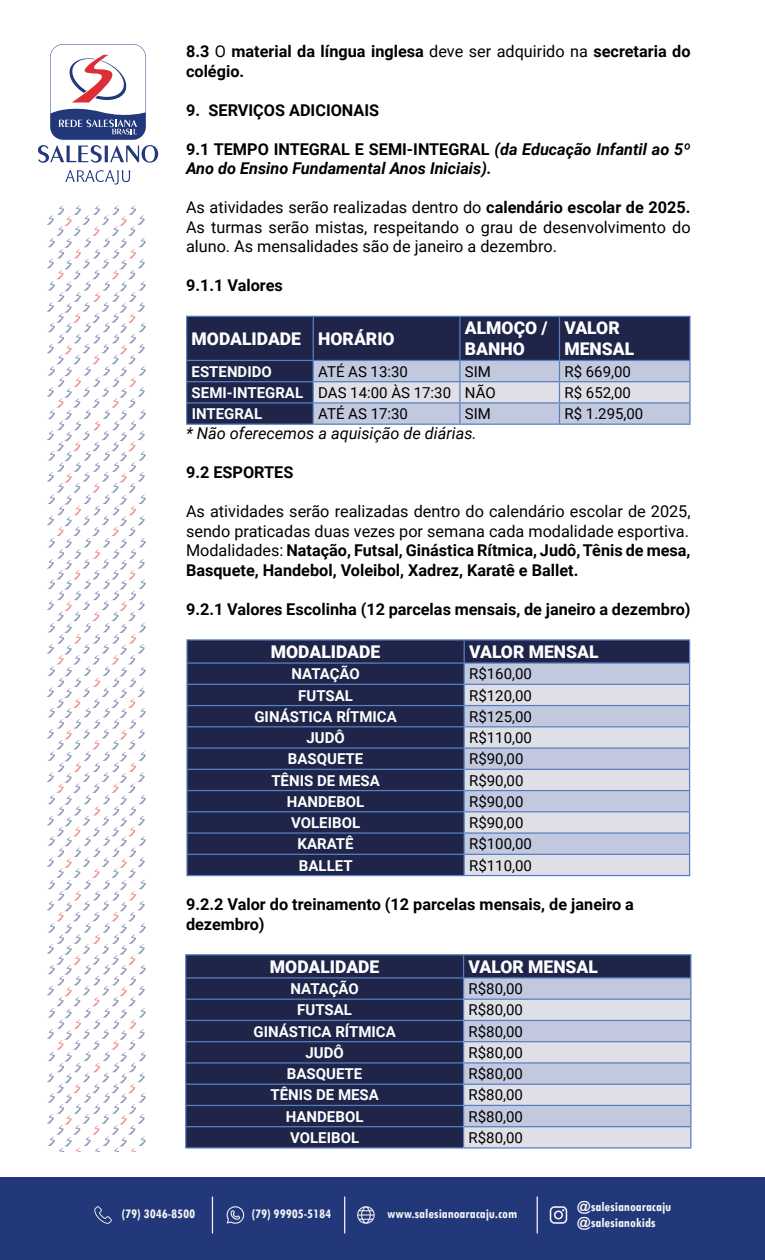
<style>
.page{position:relative;width:765px;height:1260px;background:#fff}
.page>*{position:absolute;margin:0;border:0;box-sizing:border-box;transform-origin:0 0}
.t1{font:900 17.5px/21px "Roboto";color:#fff}
.t2{font:16.25px/19.5px "Roboto";color:#000;text-align:justify}
.t3{font:700 16.25px/19.5px "Roboto";color:#000}
.t4{font:italic 700 16.25px/19.5px "Roboto";color:#000}
.t5{font:italic 16.25px "Roboto";color:#000}
.t6{font:15px "Roboto";color:#000}
.t7{font:700 15px "Roboto";color:#fff}
.t8{font:700 condensed 13.88px/16.6px "Tw Cen";color:#f6f6f6}
.s1{font-weight:400}
.s2{font-style:normal}
.s3{font-weight:700}
.s4{font-weight:700;color:#fff}
</style>
<div class="page">
<div style="left:0;top:1177px;width:765px;height:83px;background:#23387a"></div>
<svg style="left:65px;top:170px;width:65px;height:15px"></svg>
<svg style="left:38px;top:44px;width:120px;height:119px"></svg>
<svg style="left:48px;top:205px;width:98px;height:947px"></svg>
<svg style="left:94px;top:1206px;width:18px;height:18px"></svg>
<hr style="left:212px;top:1197px;width:1px;height:36px;background:#f6f6f6">
<svg style="left:227px;top:1206px;width:17px;height:18px"></svg>
<svg style="left:357px;top:1206px;width:18px;height:18px"></svg>
<hr style="left:344px;top:1197px;width:1px;height:36px;background:#f6f6f6">
<svg style="left:550px;top:1206px;width:17px;height:18px"></svg>
<hr style="left:537px;top:1197px;width:1px;height:36px;background:#f6f6f6">
<hr style="left:559px;top:316px;width:132px;height:1px;background:#597fc0">
<hr style="left:689px;top:317px;width:2px;height:43px;background:#597fc0">
<hr style="left:186px;top:424px;width:127px;height:1px;background:#597fc0">
<hr style="left:559px;top:360px;width:132px;height:1px;background:#597fc0">
<hr style="left:689px;top:361px;width:2px;height:20px;background:#597fc0">
<hr style="left:559px;top:381px;width:132px;height:1px;background:#597fc0">
<hr style="left:689px;top:382px;width:2px;height:20px;background:#597fc0">
<hr style="left:559px;top:402px;width:132px;height:2px;background:#597fc0">
<svg style="left:186px;top:316px;width:504px;height:108px;background:#69708e"></svg>
<hr style="left:689px;top:404px;width:2px;height:20px;background:#597fc0">
<hr style="left:313px;top:424px;width:147px;height:1px;background:#597fc0">
<hr style="left:460px;top:424px;width:99px;height:1px;background:#597fc0">
<hr style="left:559px;top:424px;width:132px;height:1px;background:#597fc0">
<hr style="left:186px;top:639px;width:278px;height:2px;background:#597fc0">
<hr style="left:186px;top:641px;width:2px;height:21px;background:#597fc0">
<hr style="left:464px;top:639px;width:226px;height:2px;background:#597fc0">
<hr style="left:186px;top:662px;width:278px;height:2px;background:#597fc0">
<hr style="left:186px;top:664px;width:2px;height:20px;background:#597fc0">
<hr style="left:186px;top:684px;width:278px;height:1px;background:#597fc0">
<hr style="left:186px;top:685px;width:2px;height:20px;background:#597fc0">
<hr style="left:186px;top:705px;width:278px;height:1px;background:#597fc0">
<hr style="left:186px;top:706px;width:2px;height:20px;background:#597fc0">
<hr style="left:186px;top:726px;width:278px;height:1px;background:#597fc0">
<hr style="left:186px;top:727px;width:2px;height:20px;background:#597fc0">
<hr style="left:186px;top:747px;width:278px;height:2px;background:#597fc0">
<hr style="left:186px;top:749px;width:2px;height:20px;background:#597fc0">
<hr style="left:186px;top:769px;width:278px;height:1px;background:#597fc0">
<hr style="left:186px;top:770px;width:2px;height:20px;background:#597fc0">
<hr style="left:186px;top:790px;width:278px;height:1px;background:#597fc0">
<hr style="left:186px;top:791px;width:2px;height:20px;background:#597fc0">
<hr style="left:186px;top:811px;width:278px;height:1px;background:#597fc0">
<hr style="left:186px;top:812px;width:2px;height:20px;background:#597fc0">
<hr style="left:186px;top:832px;width:278px;height:2px;background:#597fc0">
<hr style="left:186px;top:834px;width:2px;height:20px;background:#597fc0">
<hr style="left:186px;top:854px;width:278px;height:1px;background:#597fc0">
<hr style="left:186px;top:855px;width:2px;height:20px;background:#597fc0">
<hr style="left:186px;top:875px;width:278px;height:1px;background:#597fc0">
<svg style="left:187px;top:640px;width:503px;height:235px;background:#656c8a"></svg>
<hr style="left:464px;top:875px;width:226px;height:1px;background:#597fc0">
<hr style="left:185px;top:954px;width:279px;height:1px;background:#597fc0">
<hr style="left:464px;top:954px;width:228px;height:1px;background:#597fc0">
<hr style="left:690px;top:955px;width:2px;height:22px;background:#597fc0">
<hr style="left:185px;top:1147px;width:279px;height:2px;background:#597fc0">
<hr style="left:464px;top:977px;width:228px;height:2px;background:#597fc0">
<hr style="left:690px;top:979px;width:2px;height:20px;background:#597fc0">
<hr style="left:464px;top:999px;width:228px;height:1px;background:#597fc0">
<hr style="left:690px;top:1000px;width:2px;height:20px;background:#597fc0">
<hr style="left:464px;top:1020px;width:228px;height:1px;background:#597fc0">
<hr style="left:690px;top:1021px;width:2px;height:20px;background:#597fc0">
<hr style="left:464px;top:1041px;width:228px;height:1px;background:#597fc0">
<hr style="left:690px;top:1042px;width:2px;height:20px;background:#597fc0">
<hr style="left:464px;top:1062px;width:228px;height:2px;background:#597fc0">
<hr style="left:690px;top:1064px;width:2px;height:20px;background:#597fc0">
<hr style="left:464px;top:1084px;width:228px;height:1px;background:#597fc0">
<hr style="left:690px;top:1085px;width:2px;height:20px;background:#597fc0">
<hr style="left:464px;top:1105px;width:228px;height:1px;background:#597fc0">
<hr style="left:690px;top:1106px;width:2px;height:20px;background:#597fc0">
<hr style="left:464px;top:1126px;width:228px;height:1px;background:#597fc0">
<svg style="left:185px;top:955px;width:506px;height:192px;background:#646a89"></svg>
<hr style="left:690px;top:1127px;width:2px;height:20px;background:#597fc0">
<hr style="left:464px;top:1147px;width:228px;height:2px;background:#597fc0">
<p class="t3" style="left:186px;top:41px;width:506px">8.3 <span class="s1">O</span> material da língua inglesa <span class="s1">deve ser adquirido na</span> secretaria do colégio.</p>
<p class="t3" style="left:186px;top:100px;width:195px">9. SERVIÇOS ADICIONAIS</p>
<p class="t4" style="left:186px;top:139px;width:506px"><span class="s2">9.1 TEMPO INTEGRAL E SEMI-INTEGRAL</span> (da Educação Infantil ao 5º<br>Ano do Ensino Fundamental Anos Iniciais).</p>
<p class="t2" style="left:186px;top:197px;width:506px">As atividades serão realizadas dentro do <span class="s3">calendário escolar de 2025.<br></span>As turmas serão mistas, respeitando o grau de desenvolvimento do aluno. As mensalidades são de janeiro a dezembro.</p>
<p class="t3" style="left:186px;top:275px;width:98px">9.1.1 Valores</p>
<p class="t1" style="left:192px;top:328px;width:205px">MODALIDADE HORÁRIO</p>
<p class="t1" style="left:465px;top:317px;width:84px">ALMOÇO /<br>BANHO</p>
<p class="t1" style="left:564px;top:317px;width:71px">VALOR<br>MENSAL</p>
<p class="t7" style="left:192px;top:361px;width:82px">ESTENDIDO</p>
<p class="t6" style="left:318px;top:361px;width:91px">ATÉ AS 13:30</p>
<p class="t6" style="left:465px;top:361px;width:28px">SIM</p>
<p class="t6" style="left:565px;top:361px;width:68px">R$ 669,00</p>
<p class="t6" style="left:192px;top:382px;width:306px"><span class="s4">SEMI-INTEGRAL</span> DAS 14:00 ÀS 17:30 NÃO</p>
<p class="t6" style="left:565px;top:382px;width:68px">R$ 652,00</p>
<p class="t7" style="left:192px;top:403px;width:72px">INTEGRAL</p>
<p class="t6" style="left:318px;top:403px;width:91px">ATÉ AS 17:30</p>
<p class="t6" style="left:465px;top:403px;width:28px">SIM</p>
<p class="t6" style="left:565px;top:403px;width:80px">R$ 1.295,00</p>
<p class="t5" style="left:186px;top:422px;width:292px">* Não oferecemos a aquisição de diárias.</p>
<p class="t3" style="left:186px;top:462px;width:109px">9.2 ESPORTES</p>
<p class="t2" style="left:186px;top:501px;width:506px">As atividades serão realizadas dentro do calendário escolar de 2025, sendo praticadas duas vezes por semana cada modalidade esportiva.<br>Modalidades: <span class="s3">Natação, Futsal, Ginástica Rítmica, Judô, Tênis de mesa, Basquete, Handebol, Voleibol, Xadrez, Karatê e Ballet.</span></p>
<p class="t3" style="left:186px;top:599px;width:506px">9.2.1 Valores Escolinha (12 parcelas mensais, de janeiro a dezembro)</p>
<p class="t1" style="left:271px;top:641px;width:111px">MODALIDADE</p>
<p class="t1" style="left:469px;top:641px;width:131px">VALOR MENSAL</p>
<p class="t7" style="left:291px;top:663px;width:70px">NATAÇÃO</p>
<p class="t6" style="left:469px;top:663px;width:64px">R$160,00</p>
<p class="t7" style="left:298px;top:685px;width:56px">FUTSAL</p>
<p class="t6" style="left:469px;top:685px;width:64px">R$120,00</p>
<p class="t7" style="left:254px;top:706px;width:144px">GINÁSTICA RÍTMICA</p>
<p class="t6" style="left:469px;top:706px;width:64px">R$125,00</p>
<p class="t7" style="left:306px;top:727px;width:40px">JUDÔ</p>
<p class="t6" style="left:469px;top:727px;width:64px">R$110,00</p>
<p class="t7" style="left:288px;top:748px;width:77px">BASQUETE</p>
<p class="t6" style="left:469px;top:748px;width:56px">R$90,00</p>
<p class="t7" style="left:271px;top:770px;width:110px">TÊNIS DE MESA</p>
<p class="t6" style="left:469px;top:770px;width:56px">R$90,00</p>
<p class="t7" style="left:287px;top:791px;width:79px">HANDEBOL</p>
<p class="t6" style="left:469px;top:791px;width:56px">R$90,00</p>
<p class="t7" style="left:291px;top:812px;width:71px">VOLEIBOL</p>
<p class="t6" style="left:469px;top:812px;width:56px">R$90,00</p>
<p class="t7" style="left:298px;top:834px;width:58px">KARATÊ</p>
<p class="t6" style="left:469px;top:834px;width:64px">R$100,00</p>
<p class="t7" style="left:299px;top:855px;width:55px">BALLET</p>
<p class="t6" style="left:469px;top:855px;width:64px">R$110,00</p>
<p class="t3" style="left:186px;top:894px;width:450px">9.2.2 Valor do treinamento (12 parcelas mensais, de janeiro a dezembro)</p>
<p class="t1" style="left:270px;top:956px;width:111px">MODALIDADE</p>
<p class="t1" style="left:469px;top:956px;width:131px">VALOR MENSAL</p>
<p class="t7" style="left:290px;top:978px;width:70px">NATAÇÃO</p>
<p class="t6" style="left:469px;top:978px;width:56px">R$80,00</p>
<p class="t7" style="left:297px;top:1000px;width:56px">FUTSAL</p>
<p class="t6" style="left:469px;top:1000px;width:56px">R$80,00</p>
<p class="t7" style="left:253px;top:1021px;width:144px">GINÁSTICA RÍTMICA</p>
<p class="t6" style="left:469px;top:1021px;width:56px">R$80,00</p>
<p class="t7" style="left:305px;top:1042px;width:40px">JUDÔ</p>
<p class="t6" style="left:469px;top:1042px;width:56px">R$80,00</p>
<p class="t7" style="left:287px;top:1063px;width:77px">BASQUETE</p>
<p class="t6" style="left:469px;top:1063px;width:56px">R$80,00</p>
<p class="t7" style="left:270px;top:1085px;width:110px">TÊNIS DE MESA</p>
<p class="t6" style="left:469px;top:1085px;width:56px">R$80,00</p>
<p class="t7" style="left:286px;top:1106px;width:79px">HANDEBOL</p>
<p class="t6" style="left:469px;top:1106px;width:56px">R$80,00</p>
<p class="t7" style="left:290px;top:1127px;width:71px">VOLEIBOL</p>
<p class="t6" style="left:469px;top:1127px;width:56px">R$80,00</p>
<p class="t8" style="left:122px;top:1205px;width:75px">(79) 3046-8500</p>
<p class="t8" style="left:252px;top:1205px;width:81px">(79) 99905-5184</p>
<p class="t8" style="left:387px;top:1205px;width:131px">www.salesianoaracaju.com</p>
<p class="t8" style="left:577px;top:1198px;width:96px">@salesianoaracaju @salesianokids</p>
</div>
